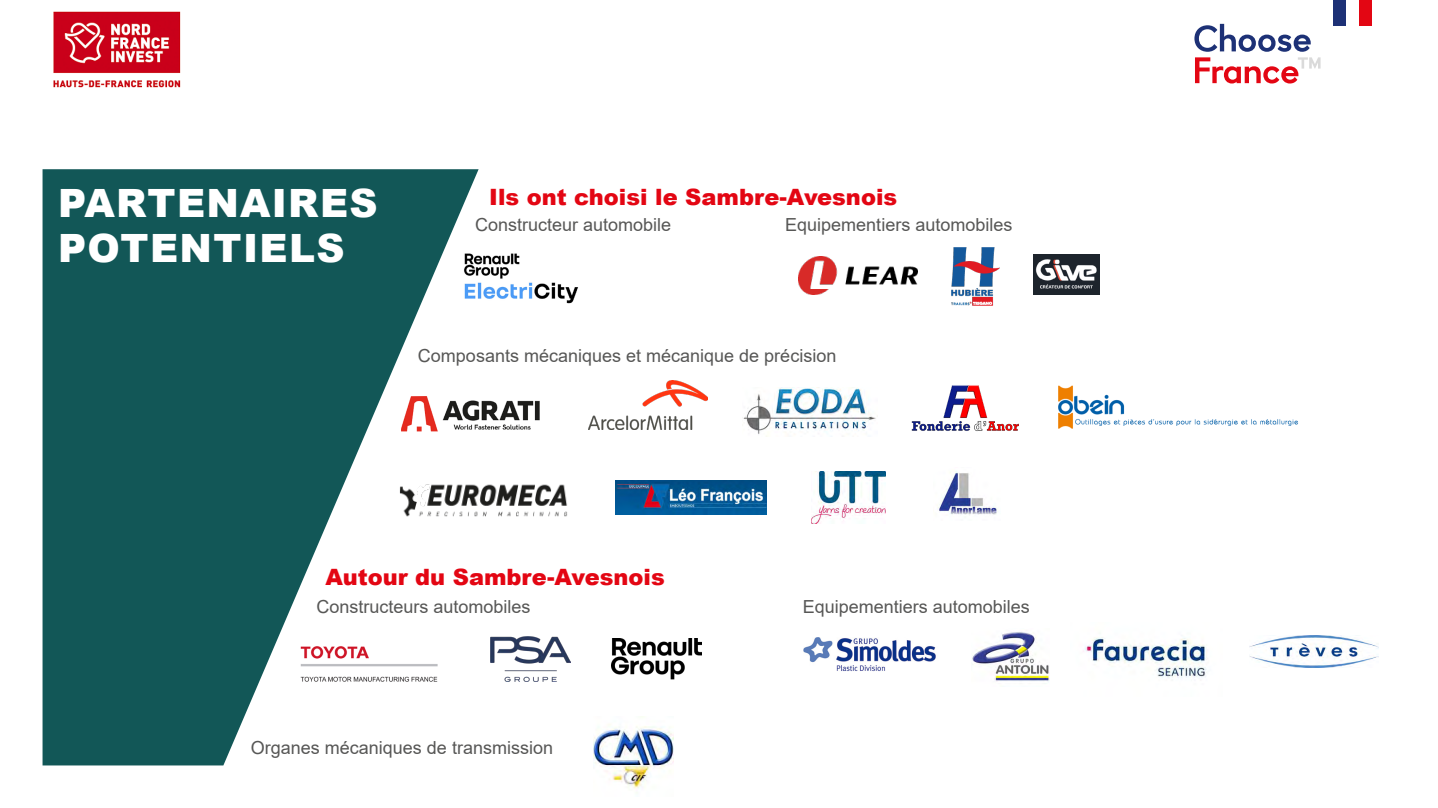
<style>
.page{position:relative;width:1438px;height:808px;background:#fff}
.page>*{position:absolute;margin:0;border:0;box-sizing:border-box;transform-origin:0 0}
.t1{font:900 39px/45px "Arial";letter-spacing:.035em;color:#fff}
.t2{font:900 22.5px "Arial";color:#e30613}
.t3{font:18px "Arial";color:#575756}
</style>
<div class="page">
<img style="left:53px;top:11px;width:128px;height:77px">
<div style="left:1333px;top:0;width:12px;height:26px;background:#1d3176"></div>
<div style="left:1358px;top:0;width:13px;height:26px;background:#e30613"></div>
<svg style="left:1194px;top:24px;width:126px;height:60px"></svg>
<svg style="left:43px;top:169px;width:435px;height:596px;fill:#125757"></svg>
<img style="left:458px;top:241px;width:120px;height:75px">
<img style="left:798px;top:257px;width:119px;height:37px">
<img style="left:1033px;top:254px;width:66px;height:41px">
<img style="left:588px;top:380px;width:119px;height:49px">
<img style="left:401px;top:396px;width:138px;height:35px">
<img style="left:951px;top:248px;width:48px;height:58px">
<img style="left:743px;top:387px;width:133px;height:47px">
<img style="left:911px;top:385px;width:108px;height:46px">
<img style="left:1058px;top:385px;width:240px;height:44px">
<img style="left:399px;top:480px;width:169px;height:40px">
<img style="left:615px;top:480px;width:151px;height:34px">
<img style="left:811px;top:472px;width:74px;height:51px">
<img style="left:298px;top:641px;width:144px;height:43px">
<img style="left:491px;top:637px;width:79px;height:45px">
<img style="left:611px;top:639px;width:90px;height:41px">
<img style="left:972px;top:632px;width:77px;height:52px">
<img style="left:1083px;top:637px;width:124px;height:41px">
<img style="left:1249px;top:636px;width:128px;height:32px">
<img style="left:593px;top:716px;width:80px;height:73px">
<img style="left:803px;top:637px;width:133px;height:35px">
<img style="left:937px;top:471px;width:60px;height:44px">
<p class="t1" style="left:58px;top:179px;width:321px">PARTENAIRES<br>POTENTIELS</p>
<p class="t2" style="left:489px;top:181px;width:409px">Ils ont choisi le Sambre-Avesnois</p>
<p class="t3" style="left:475px;top:212px;width:198px">Constructeur automobile</p>
<p class="t3" style="left:785px;top:212px;width:229px">Equipementiers automobiles</p>
<p class="t3" style="left:418px;top:343px;width:420px">Composants mécaniques et mécanique de précision</p>
<p class="t2" style="left:325px;top:561px;width:341px">Autour du Sambre-Avesnois</p>
<p class="t3" style="left:316px;top:594px;width:216px">Constructeurs automobiles</p>
<p class="t3" style="left:802px;top:594px;width:229px">Equipementiers automobiles</p>
<p class="t3" style="left:251px;top:735px;width:304px">Organes mécaniques de transmission</p>
</div>
